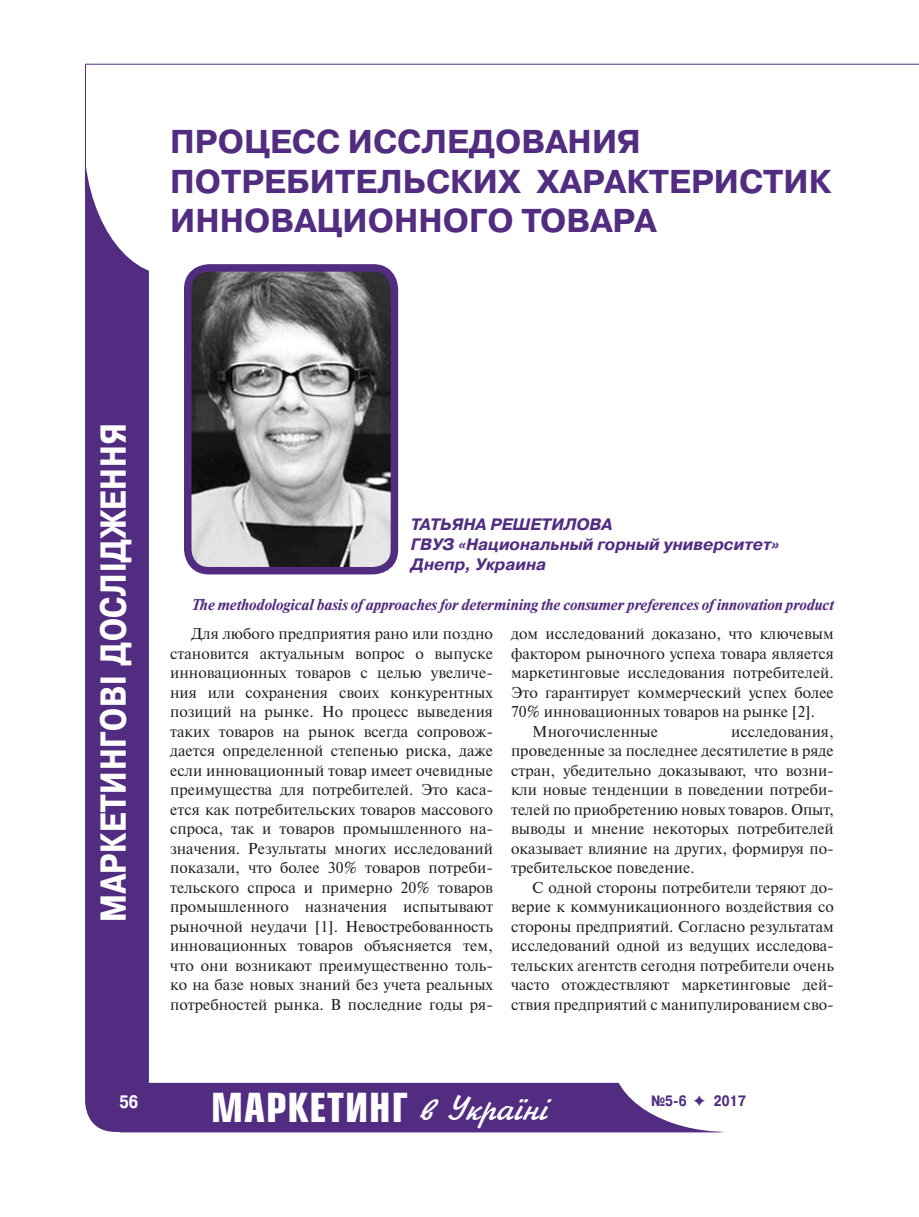
<style>
.page{position:relative;width:919px;height:1217px;background:#fff}
.page>*{position:absolute;margin:0;border:0;box-sizing:border-box;transform-origin:0 0}
.t1{font:700 39px "Europe Cond";letter-spacing:.025em;color:#fff}
.t2{font:700 36px "Pragmatica Cond C";letter-spacing:.025em;color:#fff}
.t3{font:700 33px/39.6px "Pragmatica C";color:#512c81}
.t4{font:700 18px "Pragmatica Cond C";color:#fff}
.t5{font:italic 700 16.5px/19.8px "Pragmatica C";color:#512c81}
.t6{font:15.75px/19.5px "Newton C";color:#231f20;text-align:justify}
.t7{font:italic 700 15.75px "Newton C";color:#512c81}
.t8{font:700 15px "Pragmatica Cond C";color:#512c81}
.s1{font-family:"Jikharev";font-weight:400;font-size:36px}
.s2{font-family:"Dixieland";font-weight:400}
</style>
<div class="page">
<div style="left:85px;top:111px;width:64px;height:1020px;background:#512c81;border-radius:30px"></div>
<div style="left:84px;top:0;width:173px;height:275px;background:#fff;border-radius:50%"></div>
<div style="left:101px;top:1082px;width:640px;height:50px;background:#512c81;border-radius:22px"></div>
<div style="left:612px;top:986px;width:230px;height:145px;background:#fff;border-radius:50%"></div>
<hr style="left:85px;top:64px;width:833px;height:1px;background:#512c81">
<hr style="left:85px;top:64px;width:1px;height:127px;background:#512c81">
<img style="left:193px;top:273px;width:196px;height:292px">
<div style="left:184px;top:264px;width:214px;height:310px;border:8px solid #512c81;border-radius:21px"></div>
<h3 class="t3" style="left:170px;top:123px;width:662px">ПРОЦЕСС ИССЛЕДОВАНИЯ<br>ПОТРЕБИТЕЛЬСКИХ ХАРАКТЕРИСТИК<br>ИННОВАЦИОННОГО ТОВАРА</h3>
<h2 class="t2" style="left:93px;top:921px;width:500px;rotate:-90deg">МАРКЕТИНГОВІ ДОСЛІДЖЕННЯ</h2>
<p class="t5" style="left:411px;top:514px;width:370px">ТАТЬЯНА РЕШЕТИЛОВА<br>ГВУЗ «Национальный горный университет»<br>Днепр, Украина</p>
<p class="t7" style="left:191px;top:596px;width:643px">The methodological basis of approaches for determining the consumer preferences of innovation product</p>
<p class="t6" style="left:170px;top:623px;width:324px;text-indent:21px">Для любого предприятия рано или поздно становится актуальным вопрос о выпуске инновационных товаров с целью увеличе&shy;ния или сохранения своих конкурентных позиций на рынке. Но процесс выведения таких товаров на рынок всегда сопровож&shy;дается определенной степенью риска, даже если инновационный товар имеет очевидные преимущества для потребителей. Это каса&shy;ется как потребительских товаров массового спроса, так и товаров промышленного на&shy;значения. Результаты многих исследований показали, что более 30% товаров потреби&shy;тельского спроса и примерно 20% товаров промышленного назначения испытывают рыночной неудачи [1]. Невостребованность инновационных товаров объясняется тем, что они возникают преимущественно толь&shy;ко на базе новых знаний без учета реальных потребностей рынка. В последние годы ря-</p>
<p class="t6" style="left:511px;top:623px;width:324px">дом исследований доказано, что ключевым</p>
<p class="t6" style="left:511px;top:643px;width:324px">фактором рыночного успеха товара является</p>
<p class="t6" style="left:511px;top:662px;width:324px">маркетинговые исследования потребителей.</p>
<p class="t6" style="left:511px;top:682px;width:324px">Это гарантирует коммерческий успех более</p>
<p class="t6" style="left:511px;top:701px;width:305px">70% инновационных товаров на рынке [2].</p>
<p class="t6" style="left:532px;top:721px;width:127px">Многочисленные</p>
<p class="t6" style="left:511px;top:721px;width:324px;text-indent:220px">исследования, проведенные за последнее десятилетие в ряде стран, убедительно доказывают, что возни&shy;кли новые тенденции в поведении потреби&shy;телей по приобретению новых товаров. Опыт, выводы и мнение некоторых потребителей оказывает влияние на других, формируя по&shy;требительское поведение.</p>
<p class="t6" style="left:511px;top:877px;width:324px;text-indent:21px">С одной стороны потребители теряют до&shy;верие к коммуникационного воздействия со стороны предприятий. Согласно результатам исследований одной из ведущих исследова&shy;тельских агентств сегодня потребители очень часто отождествляют маркетинговые дей&shy;ствия предприятий с манипулированием сво-</p>
<h1 class="t1" style="left:211px;top:1081px;width:337px">МАРКЕТИНГ <span class="s1">в Україні</span></h1>
<p class="t4" style="left:119px;top:1090px;width:20px">56</p>
<p class="t8" style="left:651px;top:1091px;width:96px">№5-6 <span class="s2">F</span> 2017</p>
</div>
